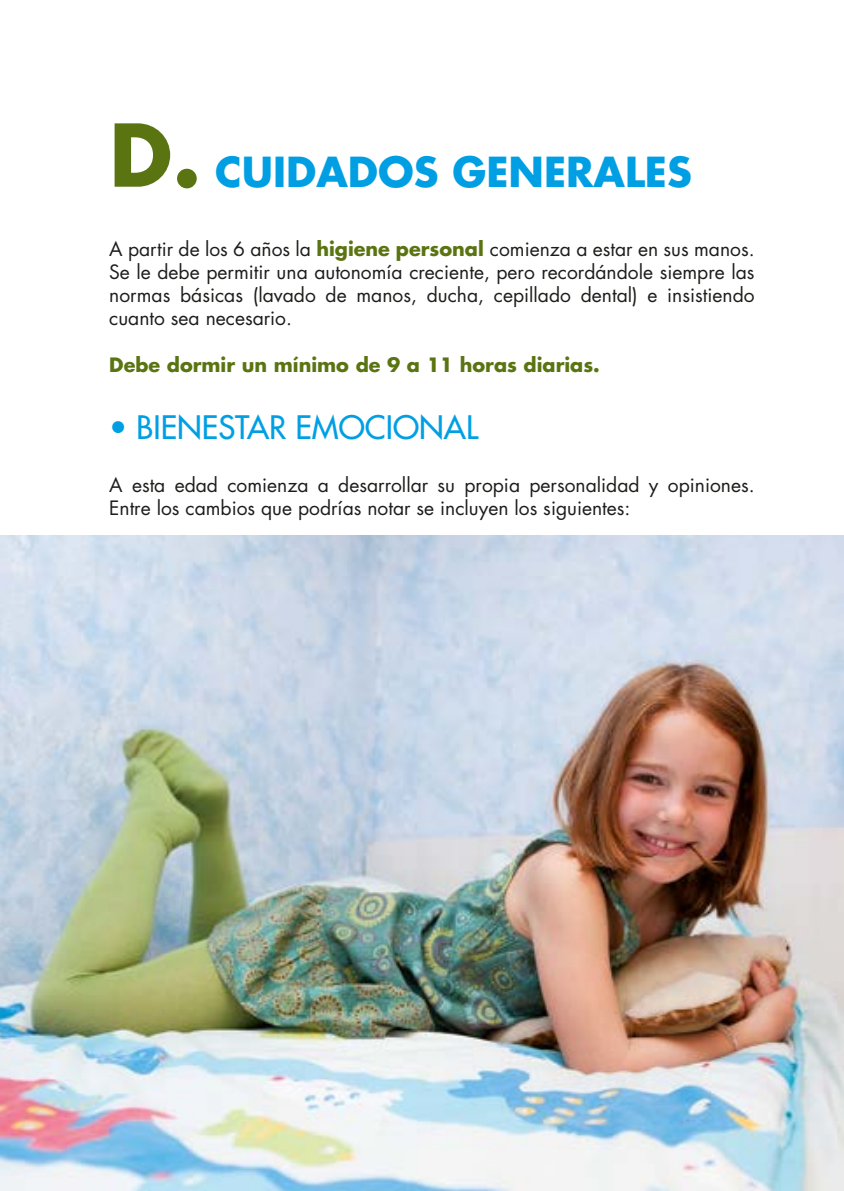
<style>
.page{position:relative;width:844px;height:1191px;background:#fff}
.page>*{position:absolute;margin:0;border:0;box-sizing:border-box;transform-origin:0 0}
.Título_1{font:700 40.25px "Futura Std";color:#009fe3}
.titulo2{font:500 31.5px "Futura Std";color:#009fe3}
.t1{font:19.25px/23.1px "Futura Std";color:#1d1d1b;text-align:justify}
.t2{font:700 19.25px "Futura Std";color:#5a7411}
.s1{font-size:84px;color:#5a7411}
.s2{font-weight:700;color:#5a7411}
</style>
<div class="page">
<img style="left:0;top:536px;width:843px;height:655px">
<p class="Título_1" style="left:109px;top:145px;width:584px"><span class="s1">D.</span> CUIDADOS GENERALES</p>
<p class="t1" style="left:109px;top:238px;width:646px">A partir de los 6 años la <span class="s2">higiene personal</span> comienza a estar en sus manos.<br>Se le debe permitir una autonomía creciente, pero recordándole siempre las normas básicas (lavado de manos, ducha, cepillado dental) e insistiendo cuanto sea necesario.</p>
<p class="t2" style="left:109px;top:351px;width:492px">Debe dormir un mínimo de 9 a 11 horas diarias.</p>
<p class="titulo2" style="left:109px;top:408px;width:370px">• BIENESTAR EMOCIONAL</p>
<p class="t1" style="left:109px;top:473px;width:646px">A esta edad comienza a desarrollar su propia personalidad y opiniones.<br>Entre los cambios que podrías notar se incluyen los siguientes:</p>
</div>
